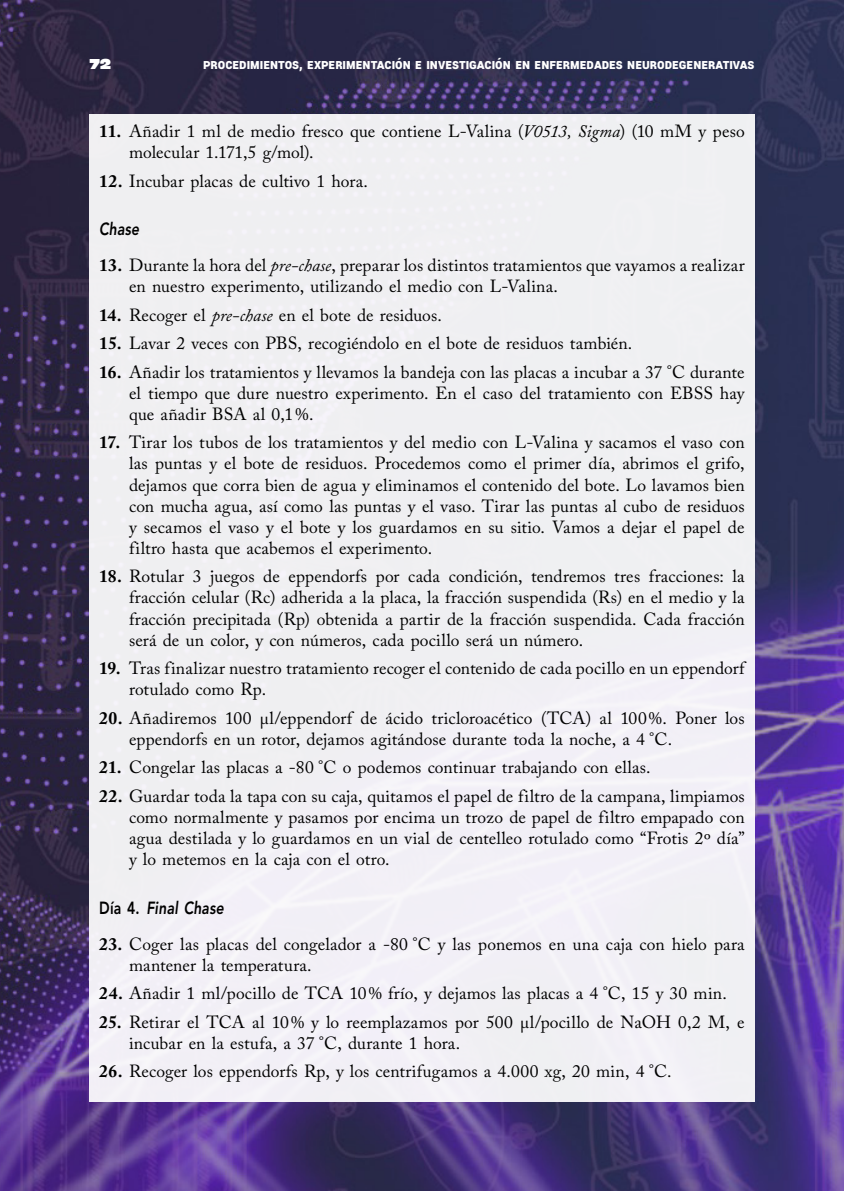
<style>
.page{position:relative;width:844px;height:1191px;background:#fff}
.page>*{position:absolute;margin:0;border:0;box-sizing:border-box;transform-origin:0 0}
.t1{font:17.5px/21px "Adobe Caslon Pro";letter-spacing:.005em;color:#000}
.t2{font:italic 800 17.5px "Avenir LT Std";letter-spacing:.01em;color:#000;scale:.8 1}
.t3{font:900 14px "Roboto";color:#fff;scale:.9 1}
.t4{font:14px "Antique Olive Std Nord";color:#fff}
.s1{font-weight:700}
.s2{font-style:italic}
.s3{font-style:normal}
</style>
<div class="page">
<img style="left:0;top:0;width:843px;height:1191px">
<div style="left:89px;top:114px;width:665px;height:987px;background:#f0f0f2"></div>
<p class="t4" style="left:89px;top:56px;width:23px">72</p>
<p class="t3" style="left:203px;top:55px;width:614px">Procedimientos, experimentación e investigación en enfermedades neurodegenerativas</p>
<p class="t1" style="left:129px;top:120px;width:617px;text-indent:-30px"><span class="s1">11.</span> Añadir 1 ml de medio fresco que contiene L-Valina (<span class="s2">V0513, Sigma</span>) (10 mM y peso molecular 1.171,5 g/mol).</p>
<p class="t1" style="left:99px;top:170px;width:270px"><span class="s1">12.</span> Incubar placas de cultivo 1 hora.</p>
<p class="t2" style="left:99px;top:218px;width:51px">Chase</p>
<p class="t1" style="left:129px;top:254px;width:617px;text-indent:-30px"><span class="s1">13.</span> Durante la hora del <span class="s2">pre-chase</span>, preparar los distintos tratamientos que vayamos a realizar en nuestro experimento, utilizando el medio con L-Valina.</p>
<p class="t1" style="left:99px;top:304px;width:344px"><span class="s1">14.</span> Recoger el <span class="s2">pre-chase</span> en el bote de residuos.</p>
<p class="t1" style="left:99px;top:332px;width:534px"><span class="s1">15.</span> Lavar 2 veces con PBS, recogiéndolo en el bote de residuos también.</p>
<p class="t1" style="left:129px;top:361px;width:617px;text-align:justify;text-indent:-30px"><span class="s1">16.</span> Añadir los tratamientos y llevamos la bandeja con las placas a incubar a 37 °C durante el tiempo que dure nuestro experimento. En el caso del tratamiento con EBSS hay que añadir BSA al 0,1%.</p>
<p class="t1" style="left:129px;top:432px;width:617px;text-align:justify;text-indent:-30px"><span class="s1">17.</span> Tirar los tubos de los tratamientos y del medio con L-Valina y sacamos el vaso con las puntas y el bote de residuos. Procedemos como el primer día, abrimos el grifo, dejamos que corra bien de agua y eliminamos el contenido del bote. Lo lavamos bien con mucha agua, así como las puntas y el vaso. Tirar las puntas al cubo de residuos y secamos el vaso y el bote y los guardamos en su sitio. Vamos a dejar el papel de filtro hasta que acabemos el experimento.</p>
<p class="t1" style="left:129px;top:566px;width:617px;text-align:justify;text-indent:-30px"><span class="s1">18.</span> Rotular 3 juegos de eppendorfs por cada condición, tendremos tres fracciones: la fracción celular (Rc) adherida a la placa, la fracción suspendida (Rs) en el medio y la fracción precipitada (Rp) obtenida a partir de la fracción suspendida. Cada fracción será de un color, y con números, cada pocillo será un número.</p>
<p class="t1" style="left:129px;top:657px;width:617px;text-indent:-30px"><span class="s1">19.</span> Tras finalizar nuestro tratamiento recoger el contenido de cada pocillo en un eppendorf rotulado como Rp.</p>
<p class="t1" style="left:129px;top:707px;width:617px;text-indent:-30px"><span class="s1">20.</span> Añadiremos 100 μl/eppendorf de ácido tricloroacético (TCA) al 100%. Poner los eppendorfs en un rotor, dejamos agitándose durante toda la noche, a 4 °C.</p>
<p class="t1" style="left:99px;top:757px;width:552px"><span class="s1">21.</span> Congelar las placas a -80 °C o podemos continuar trabajando con ellas.</p>
<p class="t1" style="left:129px;top:785px;width:617px;text-align:justify;text-indent:-30px"><span class="s1">22.</span> Guardar toda la tapa con su caja, quitamos el papel de filtro de la campana, limpiamos como normalmente y pasamos por encima un trozo de papel de filtro empapado con agua destilada y lo guardamos en un vial de centelleo rotulado como “Frotis 2º día” y lo metemos en la caja con el otro.</p>
<p class="t2" style="left:99px;top:897px;width:157px"><span class="s3">Día 4.</span> Final Chase</p>
<p class="t1" style="left:129px;top:933px;width:617px;text-indent:-30px"><span class="s1">23.</span> Coger las placas del congelador a -80 °C y las ponemos en una caja con hielo para mantener la temperatura.</p>
<p class="t1" style="left:99px;top:982px;width:628px"><span class="s1">24.</span> Añadir 1 ml/pocillo de TCA 10% frío, y dejamos las placas a 4 °C, 15 y 30 min.</p>
<p class="t1" style="left:129px;top:1011px;width:617px;text-indent:-30px"><span class="s1">25.</span> Retirar el TCA al 10% y lo reemplazamos por 500 μl/pocillo de NaOH 0,2 M, e incubar en la estufa, a 37 °C, durante 1 hora.</p>
<p class="t1" style="left:99px;top:1061px;width:573px"><span class="s1">26.</span> Recoger los eppendorfs Rp, y los centrifugamos a 4.000 xg, 20 min, 4 °C.</p>
</div>
